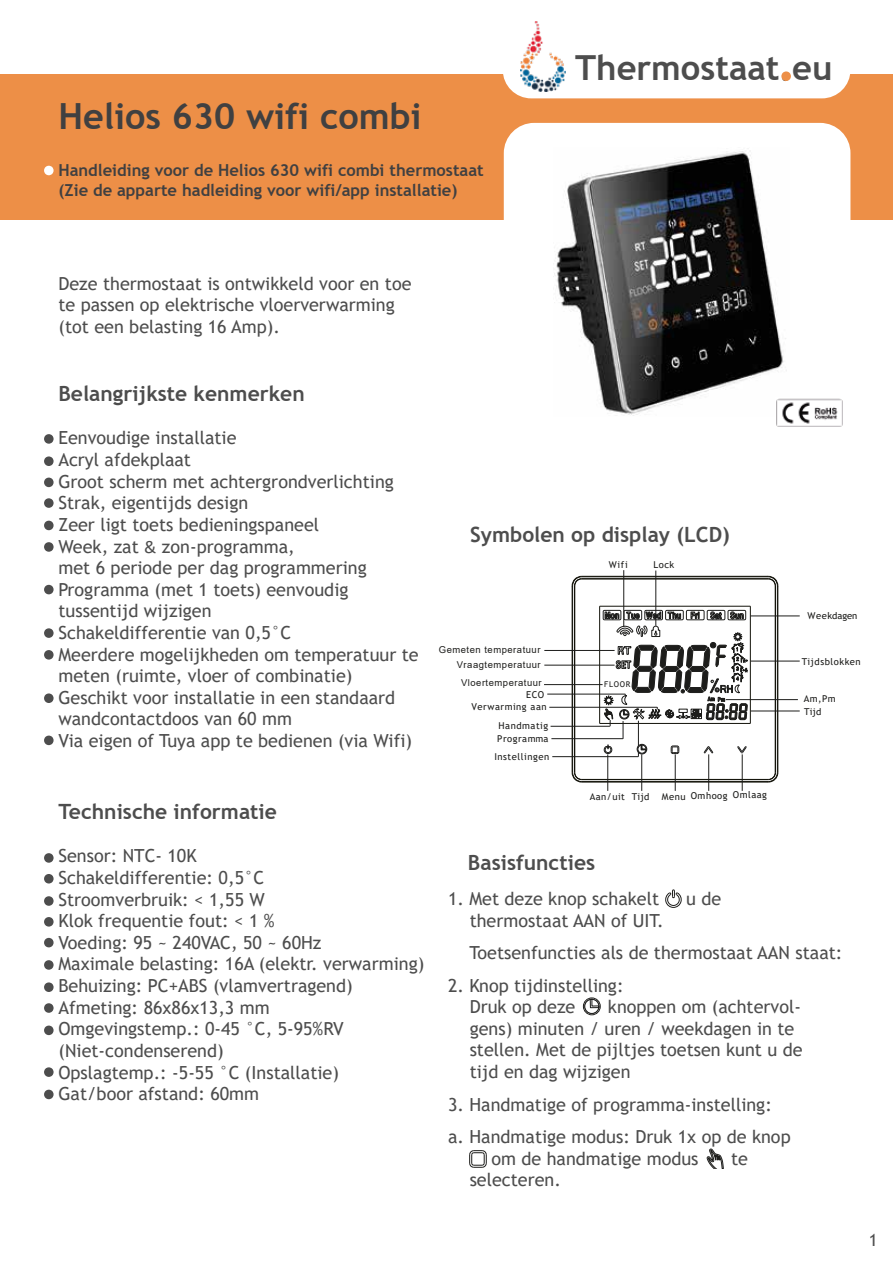
<style>
.page{position:relative;width:893px;height:1263px;background:#fff}
.page>*{position:absolute;margin:0;border:0;box-sizing:border-box;transform-origin:0 0}
.t1{font:700 54px/43.5px "Trebuchet MS";color:#4d4d4d}
.t2{font:700 54px "Trebuchet MS";color:#fff}
.t3{font:700 36px "Trebuchet MS";color:#404041}
.t4{font:700 34.5px "Trebuchet MS";color:#4d4d4d}
.t5{font:700 21px "Trebuchet MS";color:#4d4d4d}
.t6{font:18px/21.6px "Trebuchet MS";color:#4d4d4d}
.t7{font:17.1px "Trebuchet MS";color:#4d4d4d}
.t8{font:700 16.5px/19.8px "Trebuchet MS";color:#404041}
.t9{font:9.45px "Trebuchet MS";letter-spacing:.055em;color:#1d1d1b}
.t10{font:9.45px "Arial";letter-spacing:.055em;color:#1d1d1b}
.t11{font:9.45px "Trebuchet MS";color:#1d1d1b}
.t12{font:7.95px "Trebuchet MS";letter-spacing:.1em;color:#1d1d1b}
.s1{font-family:"Calibri"}
</style>
<div class="page">
<div style="left:0;top:74px;width:893px;height:145px;background:#ed8f47"></div>
<div style="left:504px;top:123px;width:346px;height:354px;background:#fff;border-radius:30px"></div>
<svg style="left:603px;top:610px;width:143px;height:10px"></svg>
<hr style="left:572px;top:586px;width:1px;height:186px;background:#13130a">
<hr style="left:574px;top:586px;width:1px;height:186px;background:#13130a">
<hr style="left:582px;top:782px;width:186px;height:1px;background:#13130a">
<hr style="left:582px;top:781px;width:186px;height:1px;background:#13130a">
<hr style="left:582px;top:779px;width:186px;height:1px;background:#13130a">
<hr style="left:599px;top:606px;width:1px;height:117px;background:#13130a">
<hr style="left:600px;top:723px;width:150px;height:1px;background:#13130a">
<hr style="left:750px;top:606px;width:1px;height:117px;background:#13130a">
<hr style="left:600px;top:606px;width:150px;height:1px;background:#13130a">
<hr style="left:775px;top:586px;width:1px;height:186px;background:#13130a">
<hr style="left:777px;top:586px;width:1px;height:186px;background:#13130a">
<hr style="left:778px;top:586px;width:1px;height:186px;background:#13130a">
<hr style="left:582px;top:579px;width:186px;height:1px;background:#13130a">
<hr style="left:582px;top:578px;width:186px;height:1px;background:#13130a">
<hr style="left:582px;top:576px;width:186px;height:1px;background:#13130a">
<svg style="left:572px;top:772px;width:10px;height:10px"></svg>
<svg style="left:572px;top:576px;width:10px;height:11px"></svg>
<svg style="left:767px;top:576px;width:12px;height:11px"></svg>
<svg style="left:767px;top:772px;width:11px;height:11px"></svg>
<hr style="left:607px;top:754px;width:1px;height:37px;background:#1d1d1b">
<hr style="left:641px;top:754px;width:1px;height:37px;background:#1d1d1b">
<hr style="left:675px;top:754px;width:1px;height:37px;background:#1d1d1b">
<hr style="left:708px;top:754px;width:1px;height:37px;background:#1d1d1b">
<hr style="left:742px;top:754px;width:1px;height:37px;background:#1d1d1b">
<hr style="left:623px;top:570px;width:1px;height:57px;background:#1d1d1b">
<hr style="left:656px;top:570px;width:1px;height:56px;background:#1d1d1b">
<hr style="left:544px;top:650px;width:71px;height:1px;background:#1d1d1b">
<hr style="left:544px;top:684px;width:59px;height:1px;background:#1d1d1b">
<hr style="left:549px;top:707px;width:108px;height:1px;background:#1d1d1b">
<hr style="left:751px;top:616px;width:49px;height:1px;background:#1d1d1b">
<hr style="left:751px;top:661px;width:49px;height:1px;background:#1d1d1b">
<hr style="left:551px;top:738px;width:72px;height:1px;background:#1d1d1b">
<hr style="left:751px;top:711px;width:49px;height:1px;background:#1d1d1b">
<hr style="left:551px;top:726px;width:59px;height:1px;background:#1d1d1b">
<hr style="left:638px;top:721px;width:1px;height:36px;background:#1d1d1b">
<hr style="left:552px;top:756px;width:86px;height:1px;background:#1d1d1b">
<hr style="left:544px;top:665px;width:71px;height:1px;background:#1d1d1b">
<hr style="left:726px;top:699px;width:72px;height:1px;background:#1d1d1b">
<hr style="left:547px;top:694px;width:78px;height:1px;background:#1d1d1b">
<svg style="left:604px;top:626px;width:144px;height:128px"></svg>
<svg style="left:665px;top:889px;width:17px;height:19px"></svg>
<svg style="left:583px;top:998px;width:17px;height:17px"></svg>
<div style="left:583px;top:998px;width:17px;height:17px;border:1px solid #1d1d1b;border-radius:50%"></div>
<svg style="left:585px;top:999px;width:14px;height:14px"></svg>
<div style="left:584px;top:999px;width:15px;height:15px;border:1px solid #1d1d1b;border-radius:50%"></div>
<svg style="left:590px;top:999px;width:10px;height:9px"></svg>
<svg style="left:469px;top:1150px;width:18px;height:18px"></svg>
<svg style="left:707px;top:1148px;width:17px;height:21px"></svg>
<img style="left:554px;top:151px;width:233px;height:265px">
<img style="left:775px;top:397px;width:68px;height:30px">
<div style="left:503px;top:16px;width:347px;height:82px;background:#fff;border-radius:28px"></div>
<img style="left:521px;top:22px;width:45px;height:69px">
<h2 class="t3" style="left:58px;top:94px;width:365px">Helios 630 wifi combi</h2>
<p class="t8" style="left:58px;top:161px;width:427px">Handleiding voor de Helios 630 wifi combi thermostaat (Zie de apparte hadleiding voor wifi/app installatie)</p>
<h1 class="t2" style="left:39px;top:121px;width:21px">.</h1>
<h3 class="t4" style="left:575px;top:46px;width:259px">Thermostaat.eu</h3>
<p class="t6" style="left:58px;top:272px;width:355px">Deze thermostaat is ontwikkeld voor en toe te passen op elektrische vloerverwarming (tot een belasting 16 Amp).</p>
<p class="t5" style="left:58px;top:381px;width:248px">Belangrijkste kenmerken</p>
<p class="t6" style="left:58px;top:427px;width:362px">Eenvoudige installatie<br>Acryl afdekplaat<br>Groot scherm met achtergrondverlichting<br>Strak, eigentijds design<br>Zeer ligt toets bedieningspaneel<br>Week, zat <span class="s1">&amp;</span> zon-programma,<br>met 6 periode per dag programmering<br>Programma (met 1 toets) eenvoudig tussentijd wijzigen<br>Schakeldifferentie van 0,5°C<br>Meerdere mogelijkheden om temperatuur te meten (ruimte, vloer of combinatie)<br>Geschikt voor installatie in een standaard wandcontactdoos van 60 mm<br>Via eigen of Tuya app te bedienen (via Wifi)</p>
<h1 class="t1" style="left:39px;top:401px;width:21px">. ...</h1>
<h1 class="t1" style="left:39px;top:467px;width:21px;line-height:107.7px">.. ..</h1>
<h1 class="t1" style="left:39px;top:552px;width:21px">.</h1>
<h1 class="t1" style="left:39px;top:661px;width:21px">.</h1>
<h1 class="t1" style="left:39px;top:703px;width:21px">.</h1>
<p class="t5" style="left:58px;top:798px;width:220px">Technische informatie</p>
<p class="t6" style="left:58px;top:845px;width:367px">Sensor: NTC- 10K<br>Schakeldifferentie: 0,5°C<br>Stroomverbruik: &lt; 1,55 W<br>Klok frequentie fout: &lt; 1 %<br>Voeding: 95 ~ 240VAC, 50 ~ 60Hz<br>Maximale belasting: 16A (elektr. verwarming)<br>Behuizing: PC+ABS (vlamvertragend)<br>Afmeting: 86x86x13,3 mm<br>Omgevingstemp.: 0-45 °C, 5-95%RV (Niet-condenserend)<br>Opslagtemp.: -5-55 °C (Installatie)<br>Gat/boor afstand: 60mm</p>
<h1 class="t1" style="left:39px;top:821px;width:21px;line-height:63.9px">.. ....</h1>
<h1 class="t1" style="left:39px;top:955px;width:21px;line-height:75.3px">... ..</h1>
<p class="t5" style="left:470px;top:521px;width:261px">Symbolen op display (LCD)</p>
<p class="t10" style="left:439px;top:643px;width:103px">Gemeten temperatuur</p>
<p class="t10" style="left:457px;top:658px;width:85px">Vraagtemperatuur</p>
<p class="t10" style="left:461px;top:676px;width:82px">Vloertemperatuur</p>
<p class="t9" style="left:526px;top:688px;width:20px">ECO</p>
<p class="t9" style="left:472px;top:700px;width:77px">Verwarming aan</p>
<p class="t9" style="left:499px;top:719px;width:51px">Handmatig</p>
<p class="t9" style="left:497px;top:732px;width:53px">Programma</p>
<p class="t9" style="left:494px;top:750px;width:56px">Instellingen</p>
<p class="t9" style="left:609px;top:559px;width:20px">Wifi</p>
<p class="t9" style="left:653px;top:559px;width:22px">Lock</p>
<p class="t12" style="left:604px;top:679px;width:28px">FLOOR</p>
<p class="t9" style="left:590px;top:791px;width:61px">Aan/uit Tijd</p>
<p class="t9" style="left:662px;top:789px;width:107px">Menu Omhoog Omlaag</p>
<p class="t5" style="left:468px;top:849px;width:129px">Basisfuncties</p>
<p class="t11" style="left:807px;top:609px;width:51px">Weekdagen</p>
<p class="t9" style="left:802px;top:655px;width:61px">Tijdsblokken</p>
<p class="t9" style="left:804px;top:693px;width:34px">Am,Pm</p>
<p class="t9" style="left:804px;top:705px;width:19px">Tijd</p>
<p class="t6" style="left:448px;top:888px;width:213px">1. Met deze knop schakelt</p>
<p class="t6" style="left:686px;top:888px;width:37px">u de</p>
<p class="t6" style="left:469px;top:904px;width:375px;line-height:32.4px">thermostaat AAN of UIT.<br>Toetsenfuncties als de thermostaat AAN staat:</p>
<p class="t6" style="left:470px;top:974px;width:155px;text-indent:-22px">2. Knop tijdinstelling:<br>Druk op deze</p>
<p class="t6" style="left:470px;top:996px;width:334px;text-indent:138px">knoppen om (achtervol&shy;gens) minuten / uren / weekdagen in te stellen. Met de pijltjes toetsen kunt u de tijd en dag wijzigen</p>
<p class="t6" style="left:448px;top:1088px;width:344px;line-height:32.4px">3. Handmatige of programma-instelling: a. Handmatige modus: Druk 1x op de knop</p>
<p class="t6" style="left:491px;top:1147px;width:209px">om de handmatige modus</p>
<p class="t6" style="left:731px;top:1147px;width:18px">te</p>
<p class="t6" style="left:470px;top:1169px;width:93px">selecteren.</p>
<p class="t7" style="left:869px;top:1229px;width:10px">1</p>
</div>
